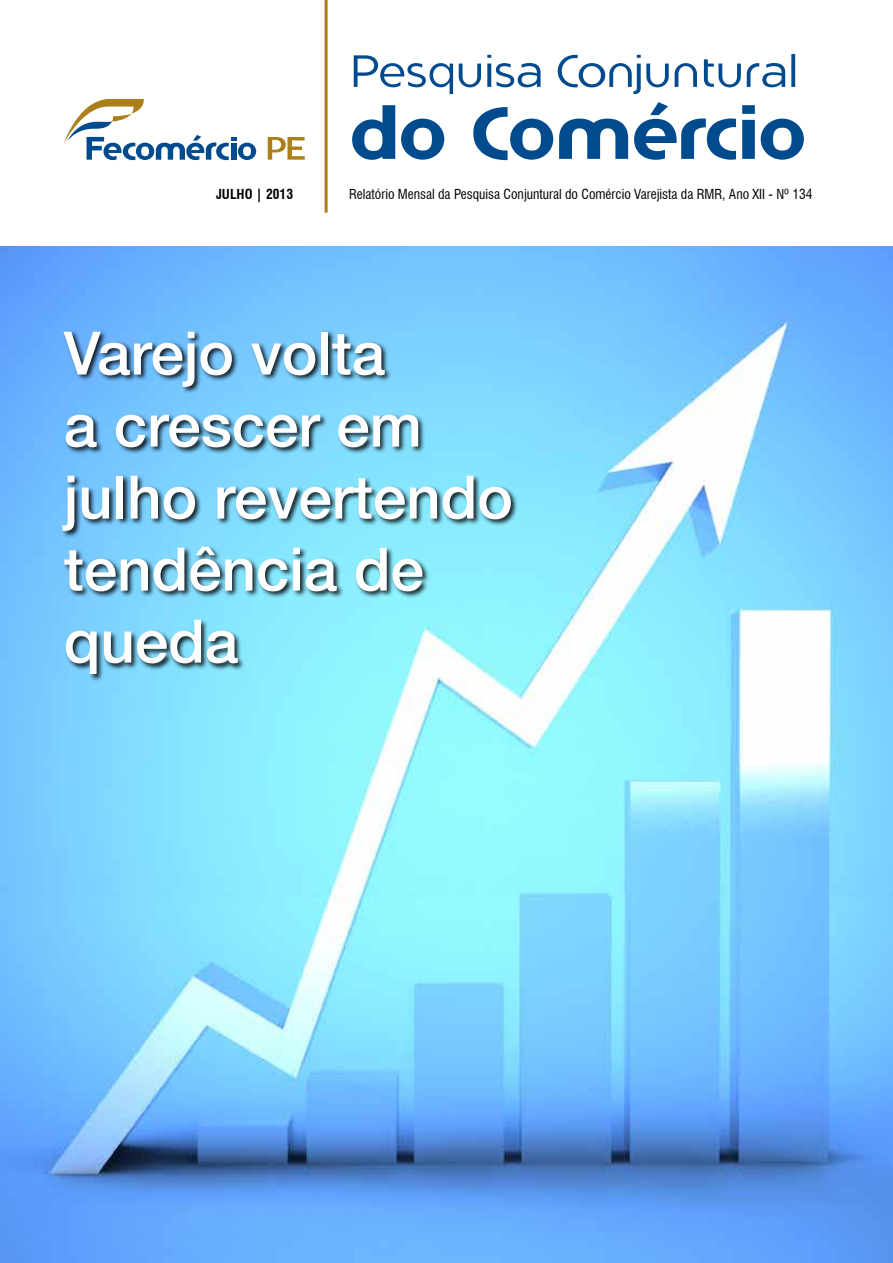
<style>
.page{position:relative;width:893px;height:1263px;background:#fff}
.page>*{position:absolute;margin:0;border:0;box-sizing:border-box;transform-origin:0 0}
.t1{font:500 60px/72px "Helvetica Neue LT Pro";color:#fff}
.t2{font:condensed 13.5px "Swiss 721 BT";color:#000}
.t3{font:700 condensed 13.5px "Swiss 721 BT";color:#000}
</style>
<div class="page">
<img style="left:0;top:247px;width:893px;height:1016px">
<div style="left:61px;top:330px;width:457px;height:352px;background:#000;opacity:.85"></div>
<hr style="left:325px;top:0;width:3px;height:213px;background:#ab7f19">
<svg style="left:352px;top:102px;width:452px;height:58px"></svg>
<svg style="left:354px;top:54px;width:441px;height:40px"></svg>
<svg style="left:64px;top:99px;width:192px;height:61px"></svg>
<svg style="left:268px;top:137px;width:37px;height:23px"></svg>
<p class="t3" style="left:216px;top:186px;width:79px">JULHO | 2013</p>
<p class="t2" style="left:349px;top:186px;width:465px">Relatório Mensal da Pesquisa Conjuntural do Comércio Varejista da RMR, Ano XII - Nº 134</p>
<h1 class="t1" style="left:64px;top:317px;width:451px">Varejo volta<br>a crescer em julho revertendo tendência de queda</h1>
</div>
